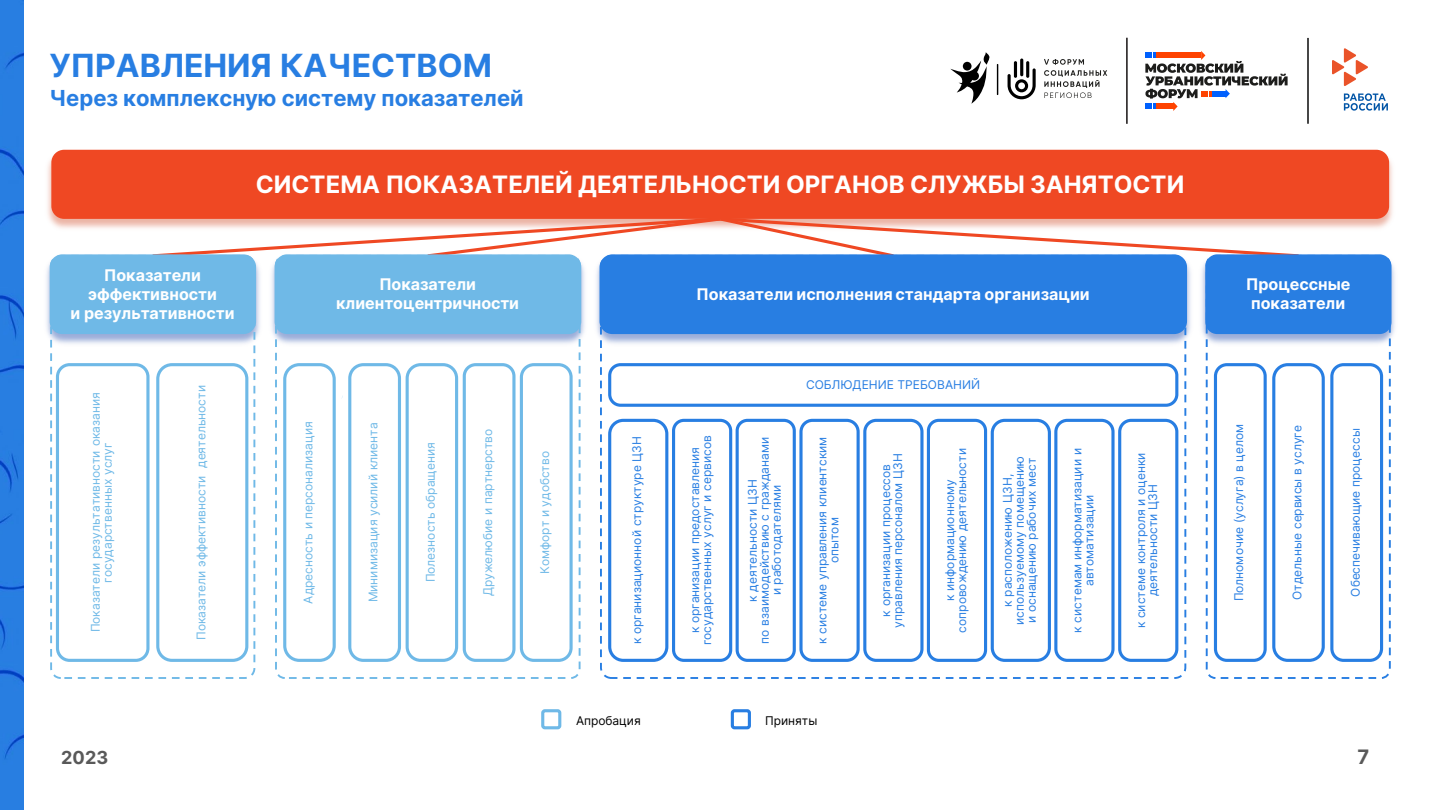
<style>
.page{position:relative;width:1440px;height:810px;background:#fff}
.page>*{position:absolute;margin:0;border:0;box-sizing:border-box;transform-origin:0 0}
.t1{font:700 32px "Inter";color:#287ee2}
.t2{font:700 24px "Inter";color:#fff}
.t3{font:700 22px "Inter";color:#287ee2}
.t4{font:700 20px "Inter";color:#595959}
.t5{font:700 18px "Inter";color:#595959}
.t6{font:700 16px/19.2px "Inter";color:#fff;text-align:center}
.t7{font:12px/12px "Inter";color:#287ee2;text-align:center}
.t8{font:12px/12px "Inter";color:#6fb9e7;text-align:center}
.t9{font:12px "Inter";color:#000}
</style>
<div class="page">
<hr style="left:1126px;top:38px;width:2px;height:86px;background:#231f20">
<svg style="left:1044px;top:59px;width:63px;height:39px"></svg>
<hr style="left:997px;top:64px;width:1px;height:31px;background:#000">
<svg style="left:1008px;top:68px;width:28px;height:31px"></svg>
<hr style="left:1014px;top:61px;width:3px;height:17px;background:#000;border-radius:2px">
<hr style="left:1026px;top:61px;width:3px;height:17px;background:#000;border-radius:2px">
<hr style="left:1020px;top:59px;width:3px;height:17px;background:#000;border-radius:2px">
<svg style="left:950px;top:52px;width:40px;height:52px"></svg>
<svg style="left:1145px;top:51px;width:143px;height:60px"></svg>
<svg style="left:1332px;top:48px;width:36px;height:38px"></svg>
<svg style="left:1344px;top:93px;width:44px;height:18px"></svg>
<hr style="left:1307px;top:38px;width:2px;height:86px;background:#000">
<div style="left:0;top:0;width:24px;height:810px;background:#287ee1"></div>
<img style="left:47px;top:149px;width:1346px;height:80px">
<div style="left:51px;top:150px;width:1338px;height:69px;background:#ef4823;border-radius:13px"></div>
<svg style="left:149px;top:218px;width:1153px;height:34px"></svg>
<div style="left:731px;top:709px;width:20px;height:20px;border:3px solid #287ee2;border-radius:2px"></div>
<div style="left:541px;top:709px;width:20px;height:20px;border:3px solid #6fb9e7;border-radius:2px"></div>
<div style="left:56px;top:363px;width:94px;height:299px;border:3px solid #6fb9e7;border-radius:12px"></div>
<div style="left:156px;top:363px;width:92px;height:299px;border:3px solid #6fb9e7;border-radius:14px"></div>
<img style="left:46px;top:252px;width:214px;height:96px">
<img style="left:53px;top:258px;width:199px;height:89px">
<div style="left:51px;top:256px;width:204px;height:77px;background:#6fb9e7;border-radius:11px"></div>
<div style="left:50px;top:254px;width:206px;height:80px;border:3px solid #6fb9e7;border-radius:11px"></div>
<div style="left:50px;top:255px;width:205px;height:424px;border:2px dashed #6fb9e7;border-radius:10px"></div>
<img style="left:271px;top:252px;width:920px;height:96px">
<img style="left:318px;top:334px;width:219px;height:3px">
<div style="left:275px;top:254px;width:306px;height:80px;background:#6fb9e7;border:3px solid #6fb9e7;border-radius:11px"></div>
<div style="left:283px;top:363px;width:53px;height:299px;background:#fff;border:3px solid #6fb9e7;border-radius:15px"></div>
<div style="left:520px;top:363px;width:53px;height:299px;background:#fff;border:3px solid #6fb9e7;border-radius:13px"></div>
<div style="left:348px;top:363px;width:53px;height:299px;border:3px solid #6fb9e7;border-radius:14px"></div>
<div style="left:406px;top:363px;width:52px;height:299px;background:#fff;border:3px solid #6fb9e7;border-radius:14px"></div>
<div style="left:463px;top:363px;width:53px;height:299px;background:#fff;border:3px solid #6fb9e7;border-radius:11px"></div>
<div style="left:275px;top:255px;width:306px;height:424px;border:2px dashed #6fb9e7;border-radius:9px"></div>
<div style="left:600px;top:254px;width:587px;height:80px;background:#287ee2;border:3px solid #287ee2;border-radius:11px"></div>
<div style="left:608px;top:419px;width:60px;height:243px;border:3px solid #287ee2;border-radius:14px"></div>
<div style="left:672px;top:419px;width:60px;height:243px;border:3px solid #287ee2;border-radius:10px"></div>
<div style="left:736px;top:419px;width:60px;height:243px;border:3px solid #287ee2;border-radius:10px"></div>
<div style="left:799px;top:419px;width:61px;height:243px;border:3px solid #287ee2;border-radius:11px"></div>
<div style="left:863px;top:419px;width:61px;height:243px;border:3px solid #287ee2;border-radius:11px"></div>
<div style="left:927px;top:419px;width:60px;height:243px;border:3px solid #287ee2;border-radius:10px"></div>
<div style="left:991px;top:419px;width:60px;height:243px;border:3px solid #287ee2;border-radius:13px"></div>
<div style="left:1054px;top:419px;width:61px;height:243px;border:3px solid #287ee2;border-radius:11px"></div>
<div style="left:1118px;top:419px;width:60px;height:243px;border:3px solid #287ee2;border-radius:11px"></div>
<div style="left:608px;top:363px;width:570px;height:44px;background:#fff;border:3px solid #287ee2;border-radius:11px"></div>
<div style="left:600px;top:255px;width:586px;height:424px;border:2px dashed #287ee2;border-radius:10px"></div>
<img style="left:1201px;top:252px;width:194px;height:95px">
<img style="left:1228px;top:334px;width:144px;height:3px">
<div style="left:1205px;top:254px;width:187px;height:80px;background:#287ee2;border:3px solid #287ee2;border-radius:10px"></div>
<div style="left:1214px;top:363px;width:53px;height:299px;border:3px solid #287ee2;border-radius:11px"></div>
<div style="left:1272px;top:363px;width:53px;height:299px;border:3px solid #287ee2;border-radius:14px"></div>
<div style="left:1330px;top:363px;width:53px;height:299px;border:3px solid #287ee2;border-radius:12px"></div>
<div style="left:1206px;top:255px;width:185px;height:424px;border:2px dashed #287ee2;border-radius:9px"></div>
<p class="t1" style="left:49px;top:42px;width:444px">УПРАВЛЕНИЯ КАЧЕСТВОМ</p>
<p class="t3" style="left:49px;top:82px;width:476px">Через комплексную систему показателей</p>
<p class="t2" style="left:256px;top:167px;width:930px">СИСТЕМА ПОКАЗАТЕЛЕЙ ДЕЯТЕЛЬНОСТИ ОРГАНОВ СЛУЖБЫ ЗАНЯТОСТИ</p>
<p class="t6" style="left:71px;top:265px;width:165px">Показатели эффективности<br>и результативности</p>
<p class="t6" style="left:379px;top:274px;width:98px">Показатели</p>
<p class="t6" style="left:336px;top:294px;width:184px">клиентоцентричности</p>
<p class="t8" style="left:89px;top:632px;width:242px;rotate:-90deg">Показатели результативности оказания государственных услуг</p>
<p class="t8" style="left:195px;top:640px;width:256px;rotate:-90deg">Показатели эффективности деятельности</p>
<p class="t8" style="left:302px;top:604px;width:184px;rotate:-90deg">Адресность и персонализация</p>
<p class="t8" style="left:367px;top:602px;width:181px;rotate:-90deg">Минимизация усилий клиента</p>
<p class="t8" style="left:424px;top:582px;width:141px;rotate:-90deg">Полезность обращения</p>
<p class="t8" style="left:481px;top:596px;width:169px;rotate:-90deg">Дружелюбие и партнерство</p>
<p class="t8" style="left:539px;top:574px;width:124px;rotate:-90deg">Комфорт и удобство</p>
<p class="t6" style="left:697px;top:284px;width:395px">Показатели исполнения стандарта организации</p>
<p class="t7" style="left:806px;top:378px;width:176px">СОБЛЮДЕНИЕ ТРЕБОВАНИЙ</p>
<p class="t7" style="left:631px;top:644px;width:210px;rotate:-90deg">к организационной структуре ЦЗН</p>
<p class="t7" style="left:688px;top:645px;width:212px;rotate:-90deg">к организации предоставления государственных услуг и сервисов</p>
<p class="t7" style="left:746px;top:644px;width:208px;rotate:-90deg">к деятельности ЦЗН<br>по взаимодействию с гражданами и работодателями</p>
<p class="t7" style="left:816px;top:644px;width:209px;rotate:-90deg">к системе управления клиентским опытом</p>
<p class="t7" style="left:880px;top:628px;width:176px;rotate:-90deg">к организации процессов управления персоналом ЦЗН</p>
<p class="t7" style="left:943px;top:633px;width:186px;rotate:-90deg">к информационному сопровождению деятельности</p>
<p class="t7" style="left:1001px;top:625px;width:170px;rotate:-90deg">к расположению ЦЗН, используемому помещению и оснащению рабочих мест</p>
<p class="t7" style="left:1071px;top:633px;width:186px;rotate:-90deg">к системам информатизации и автоматизации</p>
<p class="t7" style="left:1135px;top:628px;width:177px;rotate:-90deg">к системе контроля и оценки деятельности ЦЗН</p>
<p class="t9" style="left:576px;top:711px;width:66px">Апробация</p>
<p class="t9" style="left:765px;top:711px;width:54px">Приняты</p>
<p class="t6" style="left:1246px;top:274px;width:106px">Процессные показатели</p>
<p class="t7" style="left:1233px;top:601px;width:179px;rotate:-90deg">Полномочие (услуга) в целом</p>
<p class="t7" style="left:1291px;top:600px;width:176px;rotate:-90deg">Отдельные сервисы в услуге</p>
<p class="t7" style="left:1349px;top:597px;width:170px;rotate:-90deg">Обеспечивающие процессы</p>
<h3 class="t5" style="left:61px;top:745px;width:48px">2023</h3>
<h3 class="t4" style="left:1358px;top:742px;width:13px">7</h3>
</div>
